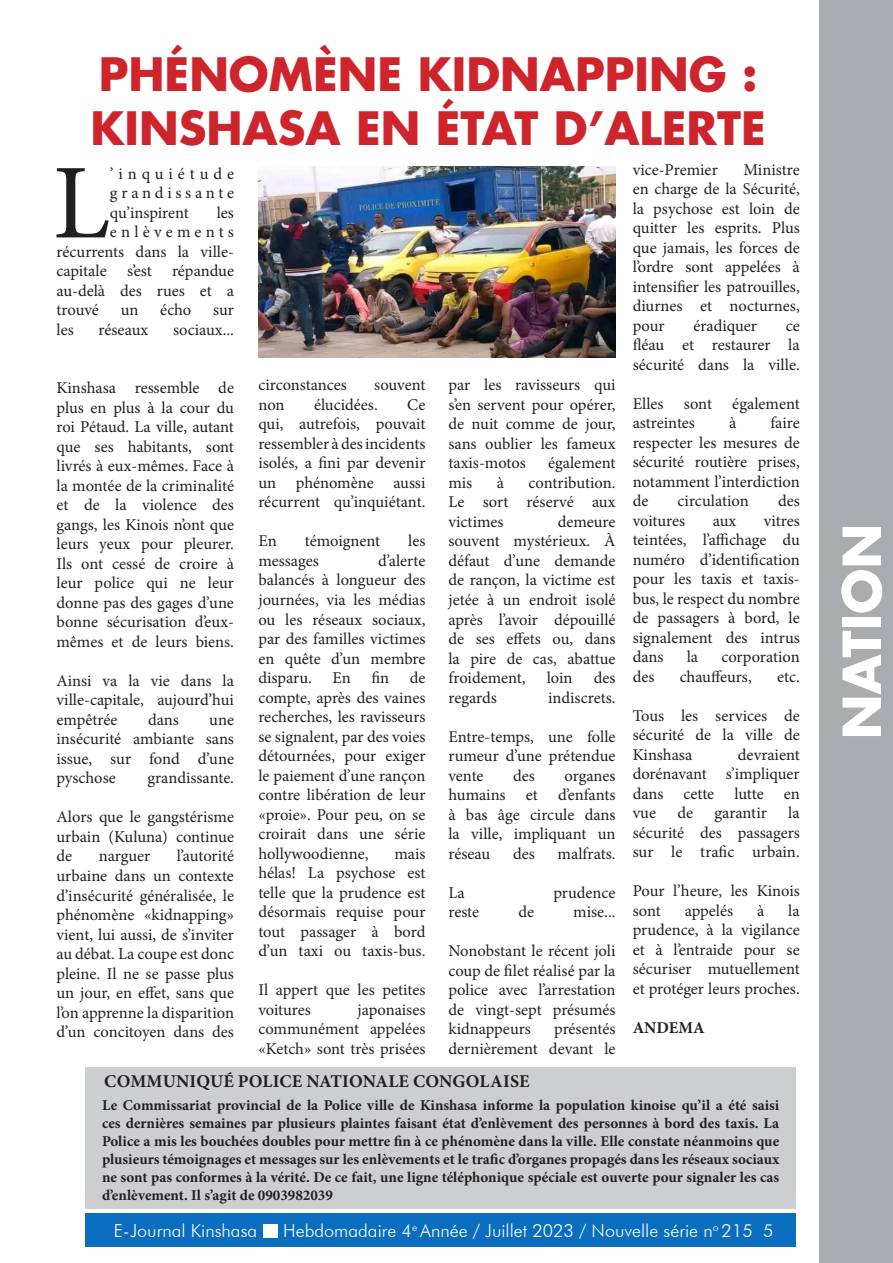
<style>
.page{position:relative;width:893px;height:1263px;background:#fff}
.page>*{position:absolute;margin:0;border:0;box-sizing:border-box;transform-origin:0 0}
.t1{font:106.5px "Minion Pro";color:#231f20}
.t2{font:700 51px "Futura LT";color:#fff}
.t3{font:700 45px/54px "Futura LT";color:#ce252c}
.t4{font:300 18px "Futura BT";color:#fff}
.t5{font:700 18px "Minion Pro";letter-spacing:.01em;color:#231f20}
.t6{font:16.5px/19.5px "Minion Pro";color:#231f20;text-align:justify}
.t7{font:16.5px "Minion Pro";letter-spacing:.255em;color:#231f20}
.t8{font:700 16.5px "Minion Pro";color:#231f20}
.t9{font:700 15px/18px "Minion Pro";color:#231f20;text-align:justify}
</style>
<div class="page">
<div style="left:85px;top:1213px;width:711px;height:33px;background:#0a6dbe"></div>
<div style="left:263px;top:1224px;width:14px;height:13px;background:#fff"></div>
<div style="left:820px;top:0;width:73px;height:1263px;background:#aaabaf"></div>
<img style="left:258px;top:167px;width:357px;height:190px">
<div style="left:85px;top:1067px;width:711px;height:142px;background:#cdced0"></div>
<p class="t3" style="left:90px;top:47px;width:677px">PHÉNOMÈNE KIDNAPPING :<br>KINSHASA EN ÉTAT D’ALERTE</p>
<p class="t1" style="left:53px;top:132px;width:59px">L</p>
<p class="t6" style="left:110px;top:164px;width:126px">’inquiétude grandissante qu’inspirent</p>
<p class="t6" style="left:633px;top:160px;width:87px">vice-Premier</p>
<p class="t6" style="left:633px;top:160px;width:169px;text-indent:111px">Ministre en charge de la Sécurité, la psychose est loin de quitter les esprits. Plus que jamais, les forces de l’ordre sont appelées à intensifier les patrouilles, diurnes et nocturnes, pour</p>
<p class="t6" style="left:217px;top:203px;width:19px">les</p>
<p class="t7" style="left:110px;top:221px;width:126px">enlèvements</p>
<p class="t6" style="left:56px;top:242px;width:179px">récurrents dans la ville-</p>
<p class="t6" style="left:56px;top:261px;width:179px">capitale s’est répandue</p>
<p class="t6" style="left:56px;top:281px;width:179px">au-delà des rues et a</p>
<p class="t6" style="left:56px;top:300px;width:44px">trouvé</p>
<p class="t6" style="left:121px;top:300px;width:19px">un</p>
<p class="t6" style="left:160px;top:300px;width:33px">écho</p>
<p class="t6" style="left:213px;top:300px;width:22px">sur</p>
<p class="t6" style="left:56px;top:320px;width:19px">les</p>
<p class="t6" style="left:99px;top:320px;width:51px">réseaux</p>
<p class="t6" style="left:173px;top:320px;width:62px">sociaux...</p>
<p class="t6" style="left:693px;top:316px;width:65px">éradiquer</p>
<p class="t6" style="left:633px;top:316px;width:169px;text-indent:153px">ce fléau et restaurer la sécurité dans la ville.</p>
<p class="t6" style="left:633px;top:394px;width:169px">Elles sont également astreintes</p>
<p class="t6" style="left:448px;top:375px;width:169px">par les ravisseurs qui s’en servent pour opérer, de nuit comme de jour, sans oublier les fameux taxis-motos</p>
<p class="t6" style="left:258px;top:375px;width:90px">circonstances</p>
<p class="t6" style="left:374px;top:375px;width:53px">souvent</p>
<p class="t6" style="left:258px;top:395px;width:28px">non</p>
<p class="t6" style="left:314px;top:395px;width:65px">élucidées.</p>
<p class="t6" style="left:56px;top:378px;width:179px">Kinshasa ressemble de plus en plus à la cour du roi Pétaud. La ville, autant que ses habitants, sont livrés à eux-mêmes. Face à la montée de la criminalité et de la violence des gangs, les Kinois n’ont que leurs yeux pour pleurer.<br>Ils ont cessé de croire à leur police qui ne leur donne pas des gages d’une bonne sécurisation d’eux&shy;mêmes et de leurs biens.</p>
<p class="t6" style="left:56px;top:671px;width:179px">Ainsi va la vie dans la ville-capitale, aujourd’hui empêtrée</p>
<p class="t6" style="left:258px;top:395px;width:169px;text-indent:149px">Ce qui, autrefois, pouvait ressembler à des incidents isolés, a fini par devenir un phénomène aussi récurrent qu’inquiétant.</p>
<p class="t6" style="left:258px;top:531px;width:20px">En</p>
<p class="t6" style="left:305px;top:531px;width:77px">témoignent</p>
<p class="t6" style="left:408px;top:531px;width:19px">les</p>
<p class="t6" style="left:258px;top:551px;width:62px">messages</p>
<p class="t6" style="left:633px;top:413px;width:169px;text-indent:138px">faire respecter les mesures de sécurité routière prises, notamment l’interdiction de</p>
<p class="t6" style="left:729px;top:413px;width:9px">à</p>
<p class="t6" style="left:548px;top:453px;width:69px">également</p>
<p class="t6" style="left:448px;top:473px;width:169px;text-indent:80px">contribution.<br>Le sort réservé aux victimes</p>
<p class="t6" style="left:448px;top:473px;width:25px">mis</p>
<p class="t6" style="left:497px;top:473px;width:9px">à</p>
<p class="t6" style="left:678px;top:491px;width:73px">circulation</p>
<p class="t6" style="left:778px;top:491px;width:23px">des</p>
<p class="t6" style="left:633px;top:511px;width:54px">voitures</p>
<p class="t6" style="left:713px;top:511px;width:25px">aux</p>
<p class="t6" style="left:633px;top:511px;width:169px;text-indent:131px">vitres teintées, l’affichage du numéro d’identification pour les taxis et taxis&shy;bus, le respect du nombre de passagers à bord, le signalement des intrus dans</p>
<p class="t6" style="left:448px;top:512px;width:169px;text-indent:109px">demeure souvent mystérieux. À défaut d’une demande de rançon, la victime est jetée à un endroit isolé après l’avoir dépouillé de ses effets ou, dans la pire de cas, abattue froidement,</p>
<p class="t6" style="left:258px;top:551px;width:169px;text-indent:120px">d’alerte balancés à longueur des journées, via les médias ou les réseaux sociaux, par des familles victimes en quête d’un membre disparu. En fin de compte, après des vaines recherches, les ravisseurs se signalent, par des voies détournées, pour exiger le paiement d’une rançon contre libération de leur «proie». Pour peu, on se croirait dans une série hollywoodienne,</p>
<p class="t6" style="left:687px;top:647px;width:13px">la</p>
<p class="t6" style="left:721px;top:647px;width:80px">corporation</p>
<p class="t6" style="left:633px;top:667px;width:23px">des</p>
<p class="t6" style="left:680px;top:667px;width:74px">chauffeurs,</p>
<p class="t6" style="left:777px;top:667px;width:24px">etc.</p>
<p class="t6" style="left:633px;top:706px;width:169px">Tous les services de sécurité de la ville de Kinshasa</p>
<p class="t6" style="left:547px;top:668px;width:27px">loin</p>
<p class="t6" style="left:594px;top:668px;width:23px">des</p>
<p class="t6" style="left:448px;top:687px;width:50px">regards</p>
<p class="t6" style="left:548px;top:687px;width:69px">indiscrets.</p>
<p class="t6" style="left:448px;top:726px;width:169px">Entre-temps, une folle rumeur d’une prétendue vente</p>
<p class="t6" style="left:148px;top:710px;width:32px">dans</p>
<p class="t6" style="left:56px;top:710px;width:179px;text-indent:153px">une insécurité ambiante sans issue, sur fond d’une pyschose</p>
<p class="t6" style="left:633px;top:745px;width:169px;text-indent:105px">devraient dorénavant s’impliquer dans cette lutte en vue</p>
<p class="t6" style="left:513px;top:765px;width:23px">des</p>
<p class="t6" style="left:147px;top:768px;width:88px">grandissante.</p>
<p class="t6" style="left:56px;top:807px;width:179px">Alors que le gangstérisme urbain (Kuluna) continue de</p>
<p class="t6" style="left:448px;top:765px;width:169px;text-indent:116px">organes humains et d’enfants à bas âge circule dans la ville, impliquant un réseau</p>
<p class="t6" style="left:633px;top:803px;width:169px;text-indent:156px">la sécurité des passagers sur le trafic urbain.</p>
<p class="t6" style="left:633px;top:881px;width:169px">Pour l’heure, les Kinois sont</p>
<p class="t6" style="left:677px;top:803px;width:17px">de</p>
<p class="t6" style="left:714px;top:803px;width:54px">garantir</p>
<p class="t6" style="left:513px;top:843px;width:23px">des</p>
<p class="t6" style="left:558px;top:843px;width:59px">malfrats.</p>
<p class="t6" style="left:258px;top:843px;width:169px;text-indent:136px">mais hélas! La psychose est telle que la prudence est désormais requise pour tout passager à bord d’un taxi ou taxis-bus.</p>
<p class="t6" style="left:258px;top:980px;width:169px">Il appert que les petites voitures</p>
<p class="t6" style="left:56px;top:846px;width:179px;text-indent:120px">l’autorité urbaine dans un contexte d’insécurité généralisée, le phénomène «kidnapping» vient, lui aussi, de s’inviter au débat. La coupe est donc pleine. Il ne se passe plus un jour, en effet, sans que l’on apprenne la disparition d’un concitoyen dans des</p>
<p class="t6" style="left:99px;top:846px;width:53px">narguer</p>
<p class="t6" style="left:448px;top:882px;width:18px">La</p>
<p class="t6" style="left:553px;top:882px;width:64px">prudence</p>
<p class="t6" style="left:448px;top:902px;width:32px">reste</p>
<p class="t6" style="left:518px;top:902px;width:17px">de</p>
<p class="t6" style="left:573px;top:902px;width:44px">mise...</p>
<p class="t6" style="left:448px;top:941px;width:169px">Nonobstant le récent joli coup de filet réalisé par la police avec l’arrestation de vingt-sept présumés kidnappeurs</p>
<p class="t6" style="left:633px;top:901px;width:169px;text-indent:156px">la prudence, à la vigilance et à l’entraide pour se sécuriser mutuellement et protéger leurs proches.</p>
<p class="t8" style="left:633px;top:1016px;width:74px">ANDEMA</p>
<p class="t6" style="left:685px;top:901px;width:50px">appelés</p>
<p class="t6" style="left:757px;top:901px;width:9px">à</p>
<p class="t6" style="left:258px;top:999px;width:169px;text-indent:99px">japonaises communément appelées «Ketch» sont très prisées</p>
<p class="t6" style="left:448px;top:1019px;width:169px;text-align:right">présentés<br>dernièrement devant le</p>
<p class="t5" style="left:104px;top:1068px;width:427px">COMMUNIQUÉ POLICE NATIONALE CONGOLAISE</p>
<p class="t9" style="left:102px;top:1096px;width:679px">Le Commissariat provincial de la Police ville de Kinshasa informe la population kinoise qu’il a été saisi ces dernières semaines par plusieurs plaintes faisant état d’enlèvement des personnes à bord des taxis. La Police a mis les bouchées doubles pour mettre fin à ce phénomène dans la ville. Elle constate néanmoins que plusieurs témoignages et messages sur les enlèvements et le trafic d’organes propagés dans les réseaux sociaux ne sont pas conformes à la vérité. De ce fait, une ligne téléphonique spéciale est ouverte pour signaler les cas d’enlèvement. Il s’agit de 0903982039</p>
<p class="t4" style="left:114px;top:1220px;width:145px">E-Journal Kinshasa</p>
<p class="t4" style="left:283px;top:1220px;width:492px">Hebdomadaire 4<sup>e</sup> Année / Juillet 2023 / Nouvelle série n<sup>o</sup> 215 5</p>
<p class="t2" style="left:828px;top:739px;width:217px;rotate:-90deg">NATION</p>
</div>
